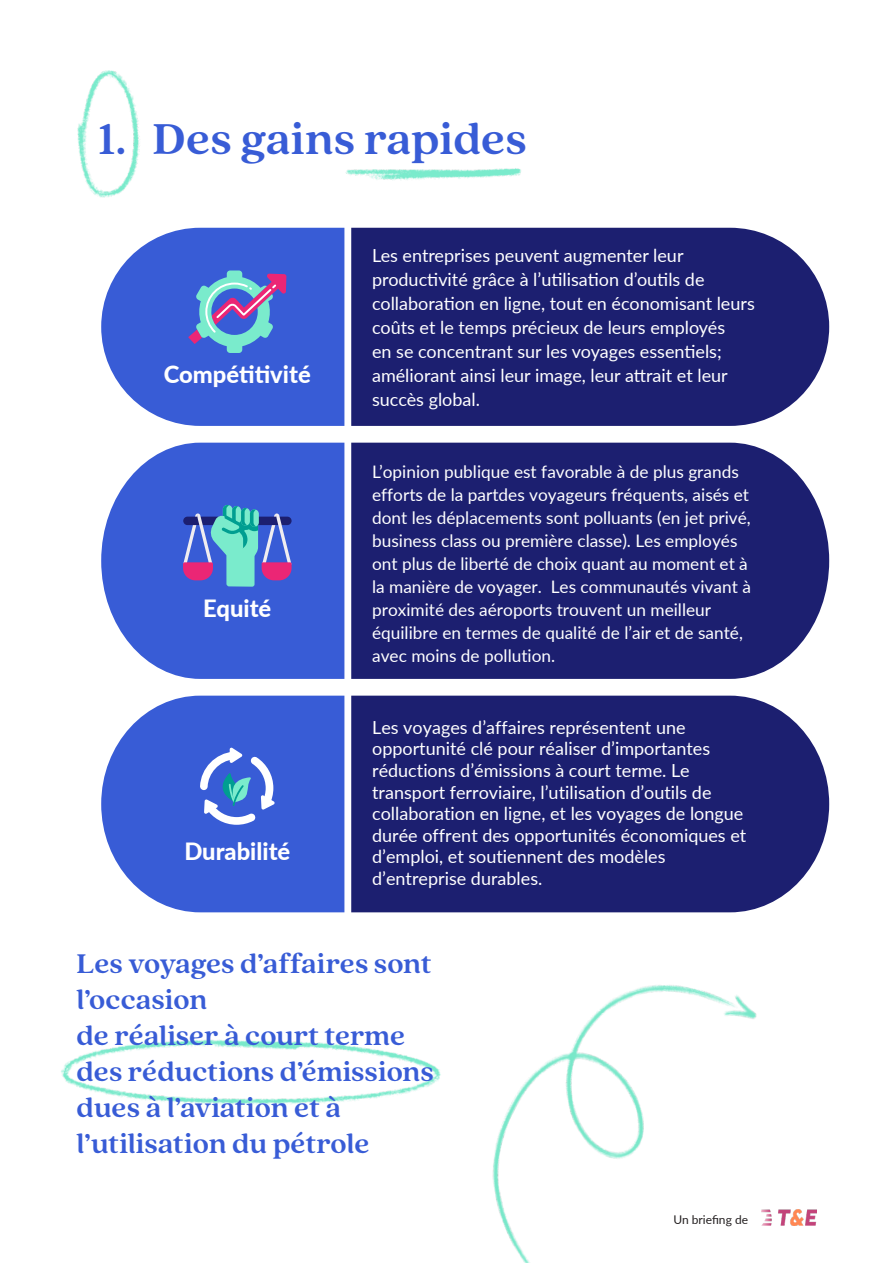
<style>
.page{position:relative;width:893px;height:1263px;background:#fff}
.page>*{position:absolute;margin:0;border:0;box-sizing:border-box;transform-origin:0 0}
.TS_bodycopy{font:700 48px "Quincy CF";color:#385cd6}
.TS_bodycopy-2{font:700 30px/36px "Quincy CF";letter-spacing:-.005em;color:#385cd6}
.t1{font:800 23.7px "Lato";color:#fff}
.TS_bodycopy-3{font:18px/21.6px "Lato";color:#fff}
.TS_bodycopy-4{font:17.25px/23px "Lato";color:#fff}
.TS_bodycopy-5{font:12px "Lato";color:#231f20}
</style>
<div class="page">
<img style="left:78px;top:71px;width:62px;height:127px">
<img style="left:345px;top:168px;width:176px;height:12px">
<img style="left:61px;top:1039px;width:380px;height:66px">
<svg style="left:101px;top:228px;width:243px;height:198px;background:#4c6dda"></svg>
<div style="left:351px;top:228px;width:478px;height:198px;background:#1c1f70"></div>
<svg style="left:188px;top:270px;width:98px;height:83px;background:#6886c9"></svg>
<svg style="left:101px;top:443px;width:243px;height:236px;background:#4d6dda"></svg>
<div style="left:351px;top:443px;width:478px;height:236px;background:#1c1f70"></div>
<svg style="left:183px;top:505px;width:109px;height:82px;background:#6385c1"></svg>
<div style="left:351px;top:696px;width:478px;height:216px;background:#1c1f70"></div>
<svg style="left:101px;top:696px;width:243px;height:216px;background:#4b6bda"></svg>
<svg style="left:200px;top:747px;width:75px;height:78px"></svg>
<img style="left:492px;top:985px;width:306px;height:278px">
<img style="left:762px;top:1210px;width:54px;height:15px">
<p class="TS_bodycopy" style="left:99px;top:105px;width:430px">1. Des gains rapides</p>
<p class="t1" style="left:164px;top:357px;width:148px">Compétitivité</p>
<p class="t1" style="left:203px;top:590px;width:70px">Equité</p>
<p class="t1" style="left:184px;top:834px;width:107px">Durabilité</p>
<p class="TS_bodycopy-3" style="left:372px;top:243px;width:384px;line-height:24px">Les entreprises peuvent augmenter leur productivité grâce à l’utilisation d’outils de collaboration en ligne, tout en économisant leurs coûts et le temps précieux de leurs employés<br>en se concentrant sur les voyages essentiels; améliorant ainsi leur image, leur attrait et leur succès global.</p>
<p class="TS_bodycopy-4" style="left:372px;top:459px;width:380px">L’opinion publique est favorable à de plus grands efforts de la partdes voyageurs fréquents, aisés et dont les déplacements sont polluants (en jet privé, business class ou première classe). Les employés ont plus de liberté de choix quant au moment et à la manière de voyager. Les communautés vivant à proximité des aéroports trouvent un meilleur équilibre en termes de qualité de l’air et de santé, avec moins de pollution.</p>
<p class="TS_bodycopy-3" style="left:372px;top:716px;width:376px">Les voyages d’affaires représentent une opportunité clé pour réaliser d’importantes réductions d’émissions à court terme. Le transport ferroviaire, l’utilisation d’outils de collaboration en ligne, et les voyages de longue durée offrent des opportunités économiques et d’emploi, et soutiennent des modèles d’entreprise durables.</p>
<p class="TS_bodycopy-2" style="left:77px;top:944px;width:357px">Les voyages d’affaires sont l’occasion</p>
<p class="TS_bodycopy-2" style="left:77px;top:1016px;width:330px">de réaliser à court terme</p>
<p class="TS_bodycopy-2" style="left:77px;top:1052px;width:359px">des réductions d’émissions dues à l’aviation et à</p>
<p class="TS_bodycopy-2" style="left:77px;top:1124px;width:295px">l’utilisation du pétrole</p>
<p class="TS_bodycopy-5" style="left:673px;top:1211px;width:76px">Un briefing de</p>
</div>
